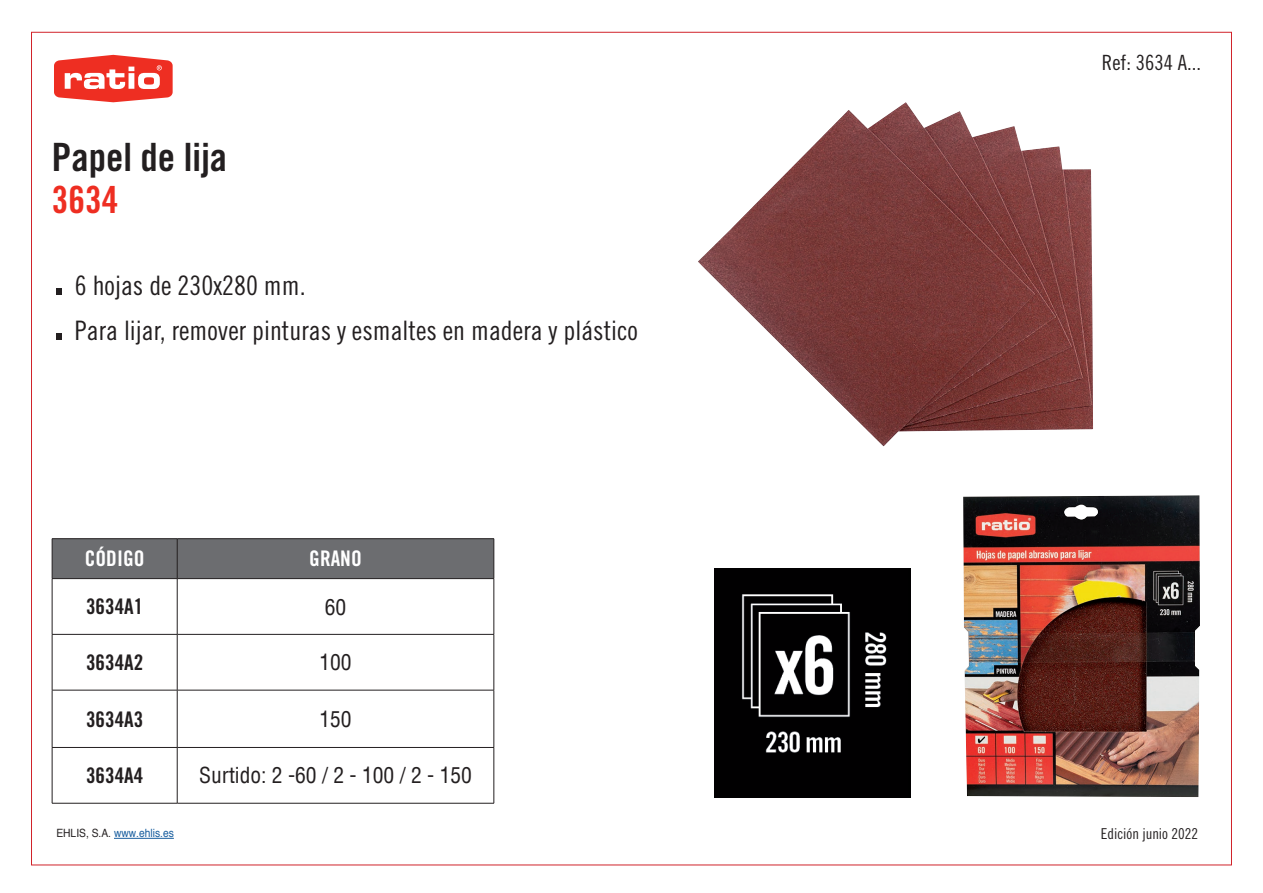
<style>
.page{position:relative;width:1263px;height:893px;background:#fff}
.page>*{position:absolute;margin:0;border:0;box-sizing:border-box;transform-origin:0 0}
.t1{font:63.9px "Trade Gothic LT Std Cn 18";color:#231f20}
.t2{font:39px "Trade Gothic LT Std Bd Cn 20";color:#231f20}
.t3{font:37.5px "Trade Gothic LT Std Bd Cn 20";color:#ee2e22}
.t4{font:26.85px "Trade Gothic LT Std Cn 18";color:#231f20}
.t5{font:condensed 21.45px "Helvetica";color:#231f20}
.t6{font:21.45px "Trade Gothic LT Std Bd Cn 20";color:#231f20}
.t7{font:21.45px "Trade Gothic LT Std Bd Cn 20";color:#fff}
.t8{font:21px "Trade Gothic LT Std Cn 18";color:#231f20}
.t9{font:15px "Trade Gothic LT Std Cn 18";color:#231f20}
.t10{font:11.4px "Helvetica";color:#175d9e;scale:.9 1}
.s1{color:#231f20}
</style>
<div class="page">
<hr style="left:114px;top:838px;width:60px;height:1px;background:#175d9e">
<svg style="left:54px;top:55px;width:119px;height:47px"></svg>
<div style="left:53px;top:539px;width:441px;height:39px;background:#6c6d70"></div>
<hr style="left:52px;top:579px;width:1px;height:55px;background:#231f20">
<hr style="left:177px;top:579px;width:1px;height:55px;background:#231f20">
<hr style="left:494px;top:579px;width:1px;height:55px;background:#231f20">
<hr style="left:52px;top:634px;width:125px;height:1px;background:#231f20">
<hr style="left:52px;top:635px;width:1px;height:55px;background:#231f20">
<hr style="left:177px;top:634px;width:317px;height:1px;background:#231f20">
<hr style="left:177px;top:635px;width:1px;height:55px;background:#231f20">
<hr style="left:494px;top:635px;width:1px;height:55px;background:#231f20">
<hr style="left:52px;top:690px;width:125px;height:1px;background:#231f20">
<hr style="left:52px;top:690px;width:1px;height:57px;background:#231f20">
<hr style="left:177px;top:690px;width:317px;height:1px;background:#231f20">
<hr style="left:177px;top:690px;width:1px;height:57px;background:#231f20">
<hr style="left:494px;top:690px;width:1px;height:57px;background:#231f20">
<hr style="left:52px;top:747px;width:125px;height:1px;background:#231f20">
<hr style="left:52px;top:748px;width:1px;height:55px;background:#231f20">
<hr style="left:177px;top:747px;width:317px;height:1px;background:#231f20">
<hr style="left:177px;top:748px;width:1px;height:55px;background:#231f20">
<hr style="left:494px;top:748px;width:1px;height:55px;background:#231f20">
<hr style="left:52px;top:803px;width:125px;height:1px;background:#231f20">
<hr style="left:177px;top:803px;width:317px;height:1px;background:#231f20">
<hr style="left:52px;top:538px;width:125px;height:1px;background:#231f20">
<hr style="left:52px;top:539px;width:1px;height:39px;background:#231f20">
<hr style="left:177px;top:538px;width:317px;height:1px;background:#231f20">
<hr style="left:177px;top:539px;width:1px;height:39px;background:#231f20">
<hr style="left:494px;top:539px;width:1px;height:39px;background:#231f20">
<hr style="left:52px;top:578px;width:125px;height:1px;background:#231f20">
<hr style="left:177px;top:578px;width:317px;height:1px;background:#231f20">
<img style="left:698px;top:102px;width:395px;height:344px">
<img style="left:714px;top:568px;width:196px;height:229px">
<img style="left:963px;top:495px;width:237px;height:302px">
<h2 class="t2" style="left:52px;top:133px;width:177px">Papel de lija</h2>
<h3 class="t3" style="left:52px;top:176px;width:68px">3634</h3>
<h1 class="t1" style="left:52px;top:234px;width:16px">.</h1>
<h1 class="t1" style="left:52px;top:279px;width:16px">.</h1>
<p class="t4" style="left:75px;top:269px;width:232px">6 hojas de 230x280 mm.</p>
<p class="t4" style="left:75px;top:314px;width:565px">Para lijar, remover pinturas y esmaltes en madera y plástico</p>
<p class="t7" style="left:85px;top:546px;width:61px">CÓDIGO</p>
<p class="t7" style="left:309px;top:546px;width:54px">GRANO</p>
<p class="t6" style="left:86px;top:594px;width:59px">3634A1</p>
<p class="t5" style="left:325px;top:593px;width:23px">60</p>
<p class="t6" style="left:86px;top:649px;width:59px">3634A2</p>
<p class="t5" style="left:319px;top:649px;width:34px">100</p>
<p class="t6" style="left:86px;top:706px;width:59px">3634A3</p>
<p class="t5" style="left:319px;top:706px;width:34px">150</p>
<p class="t6" style="left:86px;top:762px;width:59px">3634A4</p>
<p class="t5" style="left:199px;top:762px;width:274px">Surtido: 2 -60 / 2 - 100 / 2 - 150</p>
<p class="t8" style="left:1102px;top:50px;width:101px">Ref: 3634 A...</p>
<p class="t10" style="left:56px;top:825px;width:132px"><span class="s1">EHLIS, S.A.</span> www.ehlis.es</p>
<p class="t9" style="left:1101px;top:825px;width:99px">Edición junio 2022</p>
</div>
